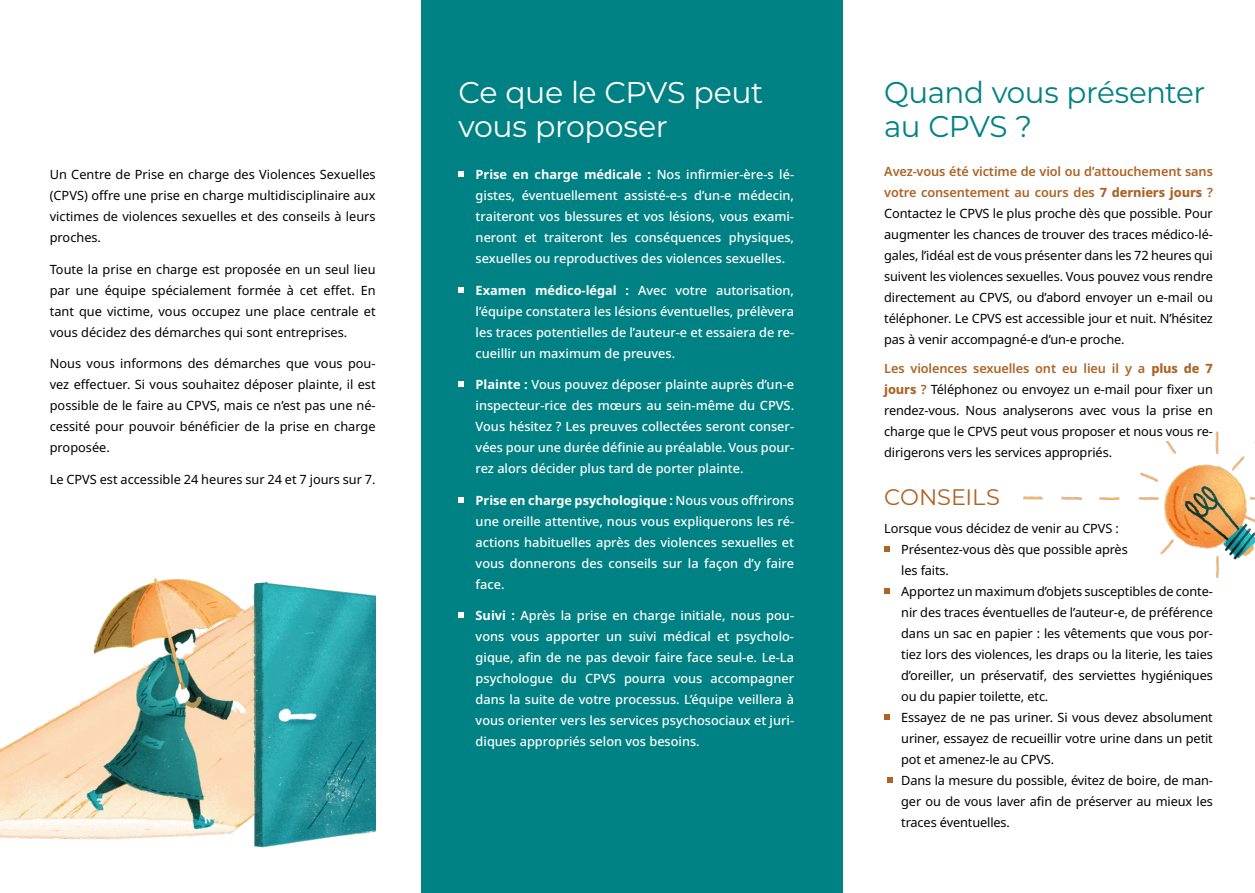
<style>
.page{position:relative;width:1255px;height:893px;background:#fff}
.page>*{position:absolute;margin:0;border:0;box-sizing:border-box;transform-origin:0 0}
.t1{font:30px/34.5px "Montserrat";letter-spacing:-.015em;color:#fff}
.t2{font:30px/34.5px "Montserrat";letter-spacing:-.015em;color:#008285}
.t3{font:22.5px "Montserrat";color:#ad6425}
.t4{font:12.75px/21px "Noto Sans";letter-spacing:-.01em;color:#000;text-align:justify}
.t5{font:500 12.75px/21px "Noto Sans";color:#fff;text-align:justify}
.s1{font-weight:700}
.s2{font-weight:600;color:#ad6425}
.s3{font-weight:800;color:#ad6425}
</style>
<div class="page">
<img style="left:1023px;top:431px;width:231px;height:147px">
<div style="left:421px;top:0;width:421px;height:893px;background:#008285"></div>
<svg style="left:458px;top:172px;width:6px;height:5px"></svg>
<svg style="left:458px;top:287px;width:6px;height:6px"></svg>
<svg style="left:458px;top:382px;width:6px;height:5px"></svg>
<svg style="left:458px;top:497px;width:6px;height:6px"></svg>
<svg style="left:458px;top:613px;width:6px;height:5px"></svg>
<svg style="left:884px;top:547px;width:5px;height:5px"></svg>
<svg style="left:884px;top:589px;width:5px;height:5px"></svg>
<svg style="left:884px;top:715px;width:5px;height:5px"></svg>
<svg style="left:887px;top:778px;width:5px;height:5px"></svg>
<img style="left:0;top:578px;width:375px;height:270px">
<p class="t4" style="left:50px;top:165px;width:327px">Un Centre de Prise en charge des Violences Sexuelles (CPVS) offre une prise en charge multidisciplinaire aux victimes de violences sexuelles et des conseils à leurs proches.</p>
<p class="t4" style="left:50px;top:259px;width:327px">Toute la prise en charge est proposée en un seul lieu par une équipe spécialement formée à cet effet. En tant que victime, vous occupez une place centrale et vous décidez des démarches qui sont entreprises.</p>
<p class="t4" style="left:50px;top:354px;width:327px">Nous vous informons des démarches que vous pou&shy;vez effectuer. Si vous souhaitez déposer plainte, il est possible de le faire au CPVS, mais ce n’est pas une né&shy;cessité pour pouvoir bénéficier de la prise en charge proposée.</p>
<p class="t4" style="left:50px;top:469px;width:327px">Le CPVS est accessible 24 heures sur 24 et 7 jours sur 7.</p>
<h1 class="t1" style="left:458px;top:74px;width:306px">Ce que le CPVS peut vous proposer</h1>
<p class="t5" style="left:475px;top:164px;width:320px"><span class="s1">Prise en charge médicale :</span> Nos infirmier-ère-s lé&shy;gistes, éventuellement assisté-e-s d’un-e médecin, traiteront vos blessures et vos lésions, vous exami&shy;neront et traiteront les conséquences physiques, sexuelles ou reproductives des violences sexuelles.</p>
<p class="t5" style="left:475px;top:280px;width:320px"><span class="s1">Examen médico-légal :</span> Avec votre autorisation, l’équipe constatera les lésions éventuelles, prélèvera les traces potentielles de l’auteur-e et essaiera de re&shy;cueillir un maximum de preuves.</p>
<p class="t5" style="left:475px;top:374px;width:320px"><span class="s1">Plainte :</span> Vous pouvez déposer plainte auprès d’un-e inspecteur-rice des mœurs au sein-même du CPVS.<br>Vous hésitez ? Les preuves collectées seront conser&shy;vées pour une durée définie au préalable. Vous pour&shy;rez alors décider plus tard de porter plainte.</p>
<p class="t5" style="left:475px;top:490px;width:320px"><span class="s1">Prise en charge psychologique :</span> Nous vous offrirons une oreille attentive, nous vous expliquerons les ré&shy;actions habituelles après des violences sexuelles et vous donnerons des conseils sur la façon d’y faire face.</p>
<p class="t5" style="left:475px;top:605px;width:320px"><span class="s1">Suivi :</span> Après la prise en charge initiale, nous pou&shy;vons vous apporter un suivi médical et psycholo&shy;gique, afin de ne pas devoir faire face seul-e. Le-La psychologue du CPVS pourra vous accompagner dans la suite de votre processus. L’équipe veillera à vous orienter vers les services psychosociaux et juri&shy;diques appropriés selon vos besoins.</p>
<h1 class="t2" style="left:884px;top:74px;width:322px">Quand vous présenter au CPVS ?</h1>
<p class="t4" style="left:884px;top:161px;width:330px"><span class="s2">Avez-vous été victime de viol ou d’attouchement sans votre consentement au cours des</span> <span class="s3">7 derniers jours</span> <span class="s2">?<br></span>Contactez le CPVS le plus proche dès que possible. Pour augmenter les chances de trouver des traces médico-lé&shy;gales, l’idéal est de vous présenter dans les 72 heures qui suivent les violences sexuelles. Vous pouvez vous rendre directement au CPVS, ou d’abord envoyer un e-mail ou téléphoner. Le CPVS est accessible jour et nuit. N’hésitez pas à venir accompagné-e d’un-e proche.</p>
<p class="t4" style="left:884px;top:358px;width:330px"><span class="s2">Les violences sexuelles ont eu lieu il y a</span> <span class="s3">plus de 7 jours</span> <span class="s2">?</span> Téléphonez ou envoyez un e-mail pour fixer un rendez-vous. Nous analyserons avec vous la prise en charge que le CPVS peut vous proposer et nous vous re&shy;dirigerons vers les services appropriés.</p>
<h2 class="t3" style="left:884px;top:481px;width:117px">CONSEILS</h2>
<p class="t4" style="left:901px;top:518px;width:313px;text-align:left;text-indent:-17px">Lorsque vous décidez de venir au CPVS :<br>Présentez-vous dès que possible après<br>les faits.<br>Apportez un maximum d’objets susceptibles de conte&shy;nir des traces éventuelles de l’auteur-e, de préférence dans un sac en papier : les vêtements que vous por&shy;tiez lors des violences, les draps ou la literie, les taies d’oreiller, un préservatif, des serviettes hygiéniques ou du papier toilette, etc.<br>Essayez de ne pas uriner. Si vous devez absolument uriner, essayez de recueillir votre urine dans un petit pot et amenez-le au CPVS.<br>Dans la mesure du possible, évitez de boire, de man&shy;ger ou de vous laver afin de préserver au mieux les traces éventuelles.</p>
</div>
